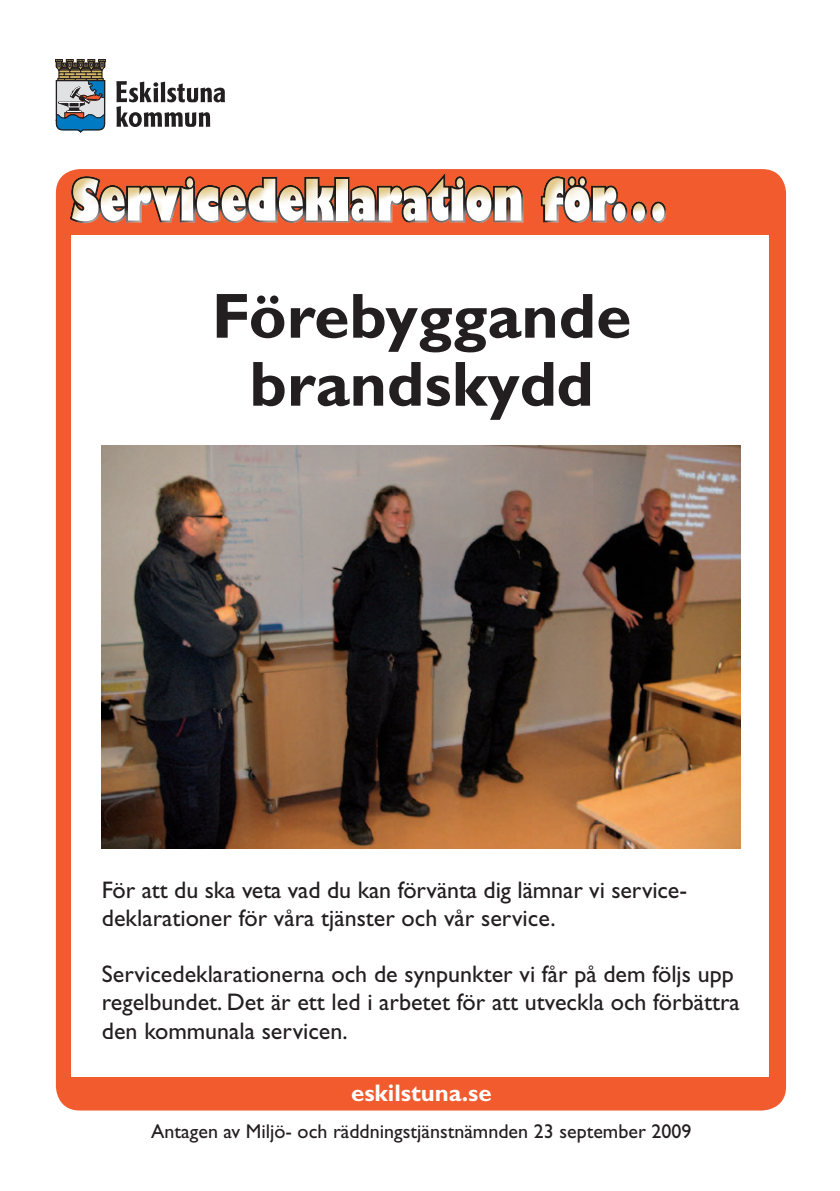
<style>
.page{position:relative;width:840px;height:1191px;background:#fff}
.page>*{position:absolute;margin:0;border:0;box-sizing:border-box;transform-origin:0 0}
.t1{font:700 64px/68px "Gill Sans Std";color:#231f20;text-align:center}
.t2{font:800 condensed 56px "Gill Sans Std";color:#fff}
.t3{font:24px/28px "Gill Sans Std";color:#231f20}
.t4{font:700 24px "Gill Sans Std";color:#fff}
.t5{font:20px "Gill Sans Std";color:#231f20}
</style>
<div class="page">
<svg style="left:55px;top:59px;width:51px;height:74px;background:#78888f"></svg>
<svg style="left:116px;top:81px;width:109px;height:46px"></svg>
<div style="left:56px;top:169px;width:729px;height:941px;background:#f15b2e;border-radius:24px"></div>
<div style="left:71px;top:235px;width:697px;height:841px;background:#fff"></div>
<div style="left:59px;top:166px;width:621px;height:72px;background:#fff;opacity:.75"></div>
<div style="left:56px;top:159px;width:617px;height:72px;background:#dab968;opacity:.75"></div>
<img style="left:101px;top:445px;width:639px;height:403px">
<h2 class="t2" style="left:71px;top:165px;width:595px">Servicedeklaration för...</h2>
<h1 class="t1" style="left:212px;top:282px;width:421px">Förebyggande brandskydd</h1>
<p class="t3" style="left:102px;top:876px;width:586px">För att du ska veta vad du kan förvänta dig lämnar vi service&shy;deklarationer för våra tjänster och vår service.</p>
<p class="t3" style="left:102px;top:960px;width:639px">Servicedeklarationerna och de synpunkter vi får på dem följs upp regelbundet. Det är ett led i arbetet för att utveckla och förbättra den kommunala servicen.</p>
<p class="t4" style="left:351px;top:1078px;width:142px">eskilstuna.se</p>
<p class="t5" style="left:151px;top:1120px;width:541px">Antagen av Miljö- och räddningstjänstnämnden 23 september 2009</p>
</div>
